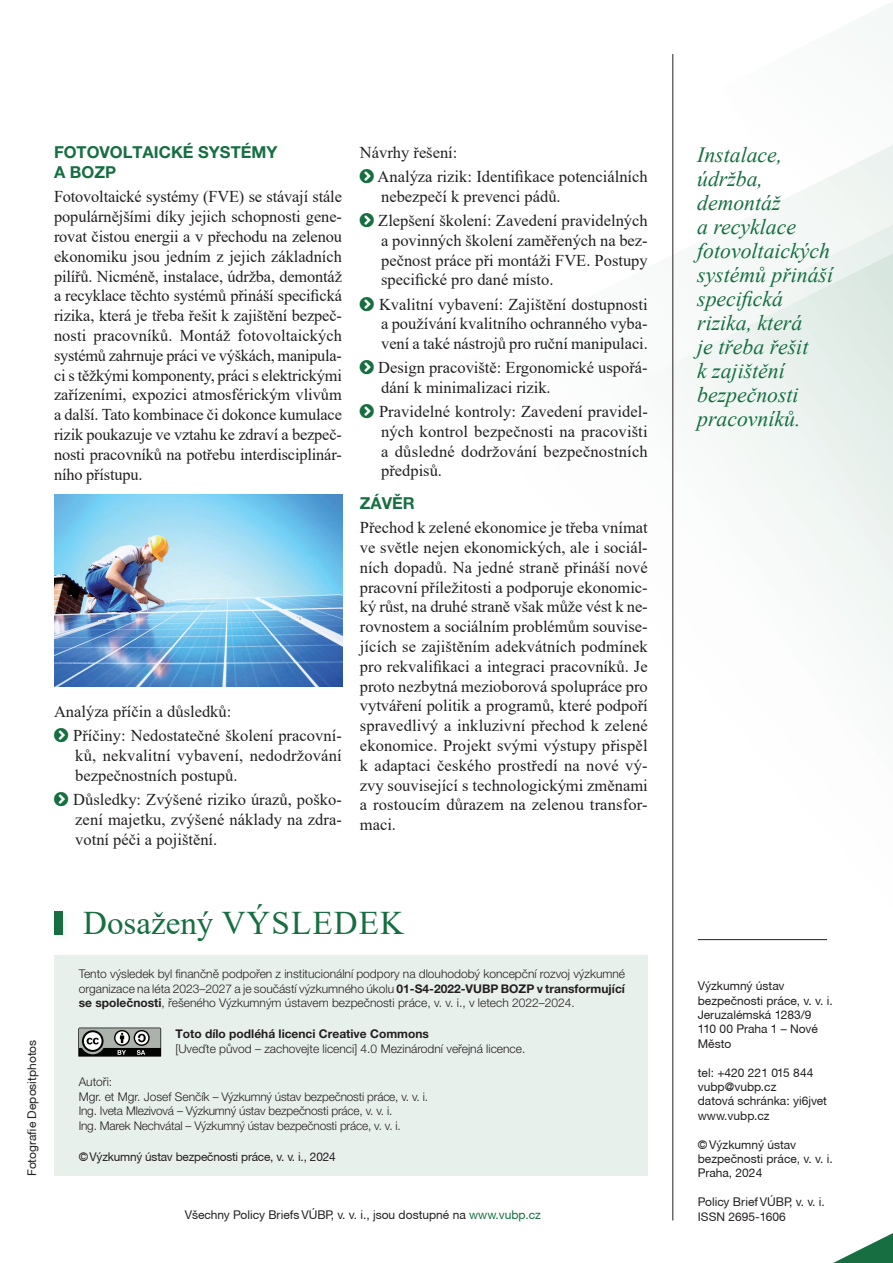
<style>
.page{position:relative;width:893px;height:1263px;background:#fff}
.page>*{position:absolute;margin:0;border:0;box-sizing:border-box;transform-origin:0 0}
.t1{font:33px "Times New Roman";letter-spacing:.015em;color:#166e41}
.t2{font:italic 21.75px/24px "Times New Roman";color:#166e41}
.t3{font:16.5px/19.8px "Times New Roman";color:#231f20;text-align:justify}
.t4{font:700 16.5px/19.8px "Helvetica Neue LT Pro";color:#166e41}
.t5{font:300 12px/14.4px "Helvetica Neue LT Pro";letter-spacing:-.015em;color:#231f20;text-align:justify}
.t6{font:12px/14.4px "Helvetica Neue CE";color:#231f20}
.t7{font:700 12px "Helvetica Neue LT Pro";color:#231f20}
.s1{font-weight:700}
.s2{color:#166e41}
</style>
<div class="page">
<svg style="left:427px;top:54px;width:401px;height:1167px"></svg>
<svg style="left:721px;top:2px;width:172px;height:751px;fill:#f5f9f7"></svg>
<hr style="left:672px;top:54px;width:1px;height:1166px;background:#231f20">
<svg style="left:833px;top:1233px;width:60px;height:30px"></svg>
<hr style="left:698px;top:939px;width:129px;height:1px;background:#231f20">
<div style="left:54px;top:956px;width:594px;height:220px;background:#e8f0ec"></div>
<div style="left:54px;top:911px;width:9px;height:23px;background:#166e41"></div>
<svg style="left:78px;top:1027px;width:84px;height:30px;background:#777b78"></svg>
<img style="left:54px;top:494px;width:289px;height:193px">
<p class="t4" style="left:54px;top:142px;width:225px">FOTOVOLTAICKÉ SYSTÉMY<br>A BOZP</p>
<p class="t3" style="left:54px;top:186px;width:289px">Fotovoltaické systémy (FVE) se stávají stále populárnějšími díky jejich schopnosti gene&shy;rovat čistou energii a v přechodu na zelenou ekonomiku jsou jedním z jejich základních pilířů. Nicméně, instalace, údržba, demontáž a recyklace těchto systémů přináší specifická rizika, která je třeba řešit k zajištění bezpeč&shy;nosti pracovníků. Montáž fotovoltaických systémů zahrnuje práci ve výškách, manipula&shy;ci s těžkými komponenty, práci s elektrickými zařízeními, expozici atmosférickým vlivům a další. Tato kombinace či dokonce kumulace rizik poukazuje ve vztahu ke zdraví a bezpeč&shy;nosti pracovníků na potřebu interdisciplinár&shy;ního přístupu.</p>
<p class="t3" style="left:73px;top:699px;width:270px;line-height:24px;text-indent:-19px">Analýza příčin a důsledků:<br>Příčiny: Nedostatečné školení pracovní-</p>
<p class="t3" style="left:75px;top:745px;width:268px">ků, nekvalitní vybavení, nedodržování bezpečnostních postupů.</p>
<p class="t3" style="left:73px;top:789px;width:270px">Důsledky: Zvýšené riziko úrazů, poško&shy;zení majetku, zvýšené náklady na zdra&shy;votní péči a pojištění.</p>
<p class="t3" style="left:378px;top:140px;width:272px;line-height:24px;text-indent:-18px">Návrhy řešení:<br>Analýza rizik: Identifikace potenciálních</p>
<p class="t3" style="left:378px;top:184px;width:271px;line-height:24px">nebezpečí k prevenci pádů.<br>Zlepšení školení: Zavedení pravidelných</p>
<p class="t3" style="left:381px;top:230px;width:268px">a povinných školení zaměřených na bez&shy;pečnost práce při montáži FVE. Postupy specifické pro dané místo.</p>
<p class="t3" style="left:379px;top:294px;width:270px">Kvalitní vybavení: Zajištění dostupnosti a používání kvalitního ochranného vyba&shy;vení a také nástrojů pro ruční manipulaci.</p>
<p class="t3" style="left:378px;top:357px;width:271px">Design pracoviště: Ergonomické uspořá&shy;dání k minimalizaci rizik.</p>
<p class="t3" style="left:379px;top:401px;width:270px">Pravidelné kontroly: Zavedení pravidel&shy;ných kontrol bezpečnosti na pracovišti a důsledné dodržování bezpečnostních předpisů.</p>
<p class="t4" style="left:360px;top:493px;width:56px">ZÁVĚR</p>
<p class="t3" style="left:360px;top:517px;width:289px">Přechod k zelené ekonomice je třeba vnímat ve světle nejen ekonomických, ale i sociál&shy;ních dopadů. Na jedné straně přináší nové pracovní příležitosti a podporuje ekonomic&shy;ký růst, na druhé straně však může vést k ne&shy;rovnostem a sociálním problémům souvise&shy;jících se zajištěním adekvátních podmínek pro rekvalifikaci a integraci pracovníků. Je proto nezbytná mezioborová spolupráce pro vytváření politik a programů, které podpoří spravedlivý a inkluzivní přechod k zelené ekonomice. Projekt svými výstupy přispěl k adaptaci českého prostředí na nové vý&shy;zvy související s technologickými změnami a rostoucím důrazem na zelenou transfor&shy;maci.</p>
<p class="t6" style="left:25px;top:1176px;width:137px;rotate:-90deg">Fotografie Depositphotos</p>
<h1 class="t1" style="left:83px;top:900px;width:322px">Dosažený VÝSLEDEK</h1>
<p class="t5" style="left:79px;top:966px;width:548px">Tento výsledek byl finančně podpořen z institucionální podpory na dlouhodobý koncepční rozvoj výzkumné organizace na léta 2023–2027 a je součástí výzkumného úkolu <span class="s1">01-S4-2022-VUBP BOZP v transformující se společnosti</span>, řešeného Výzkumným ústavem bezpečnosti práce, v. v. i., v letech 2022–2024.</p>
<p class="t7" style="left:175px;top:1027px;width:255px">Toto dílo podléhá licenci Creative Commons</p>
<p class="t5" style="left:175px;top:1041px;width:351px">[Uveďte původ – zachovejte licenci] 4.0 Mezinárodní veřejná licence.</p>
<p class="t5" style="left:79px;top:1074px;width:351px;text-align:left">Autoři:<br>Mgr. et Mgr. Josef Senčík – Výzkumný ústav bezpečnosti práce, v. v. i.<br>Ing. Iveta Mlezivová – Výzkumný ústav bezpečnosti práce, v. v. i.<br>Ing. Marek Nechvátal – Výzkumný ústav bezpečnosti práce, v. v. i.</p>
<p class="t6" style="left:79px;top:1149px;width:258px">© Výzkumný ústav bezpečnosti práce, v. v. i., 2024</p>
<p class="t6" style="left:185px;top:1207px;width:358px">Všechny Policy Briefs VÚBP, v. v. i., jsou dostupné na <span class="s2">www.vubp.cz</span></p>
<h2 class="t2" style="left:697px;top:142px;width:137px">Instalace, údržba, demontáž<br>a recyklace fotovoltaických systémů přináší specifická rizika, která<br>je třeba řešit<br>k zajištění bezpečnosti pracovníků.</h2>
<p class="t6" style="left:698px;top:979px;width:136px">Výzkumný ústav bezpečnosti práce, v. v. i.<br>Jeruzalémská 1283/9<br>110 00 Praha 1 – Nové<br>Město</p>
<p class="t6" style="left:698px;top:1065px;width:131px">tel: +420 221 015 844 vubp@vubp.cz<br>datová schránka: yi6jvet www.vubp.cz</p>
<p class="t6" style="left:698px;top:1137px;width:136px">© Výzkumný ústav bezpečnosti práce, v. v. i.<br>Praha, 2024</p>
<p class="t6" style="left:698px;top:1195px;width:129px">Policy Brief VÚBP, v. v. i.<br>ISSN 2695-1606</p>
</div>
